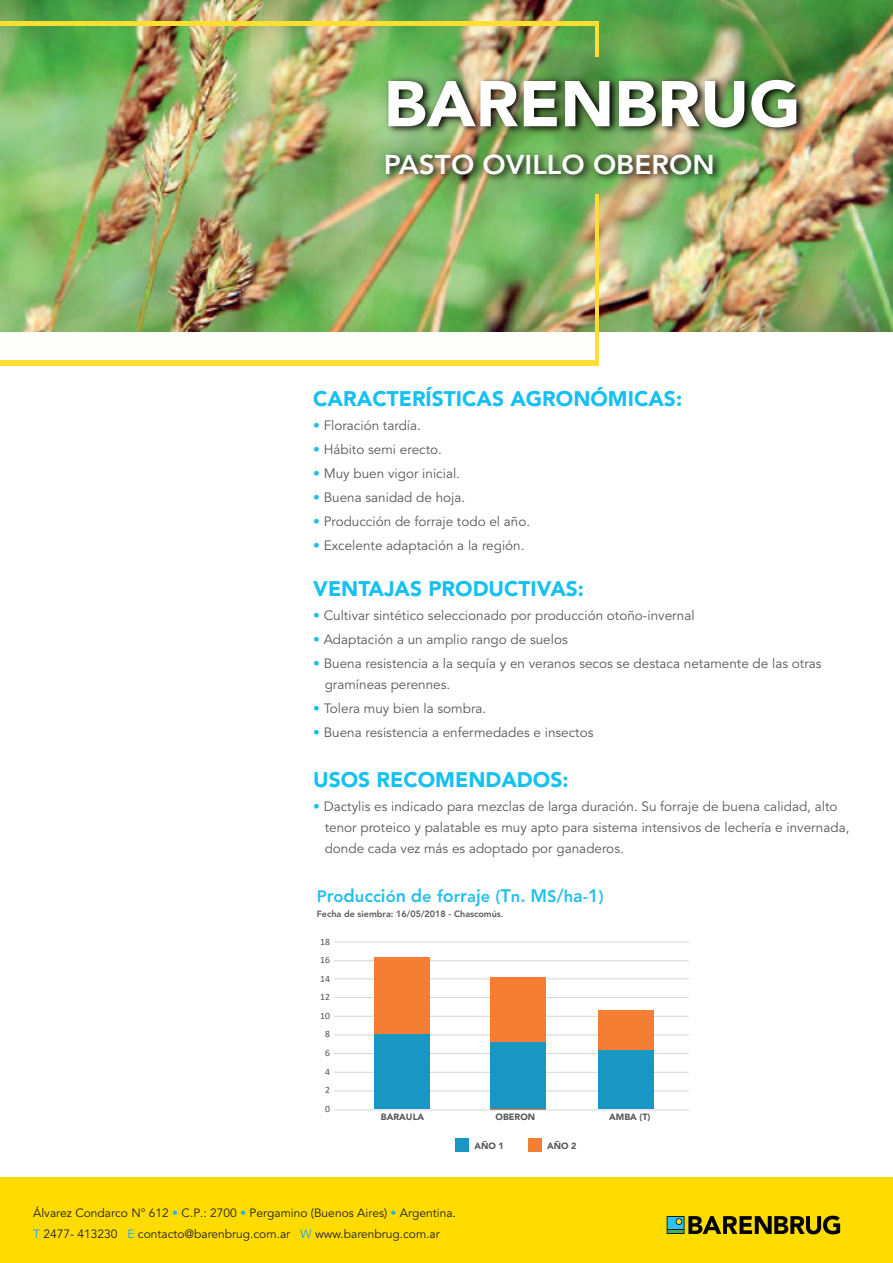
<style>
.page{position:relative;width:893px;height:1263px;background:#fff}
.page>*{position:absolute;margin:0;border:0;box-sizing:border-box;transform-origin:0 0}
.t1{font:900 63.9px "Avenir LT Std";color:#fff;scale:1.04 1}
.t2{font:800 27px "Avenir LT Std";color:#fff;scale:1.04 1}
.t3{font:900 21px "Avenir LT Std";color:#15c0f2}
.t4{font:800 16.5px "Avenir LT Std";color:#22bfee}
.t5{font:13.5px/21px "Avenir LT Std";color:#57585a}
.t6{font:12px/21.3px "Avenir LT Std";color:#231f20}
.t7{font:9.6px "Calibri";color:#525358}
.t8{font:800 9px "Avenir LT Std";color:#57585a}
.t9{font:900 9px "Avenir LT Std";color:#57585a}
.s1{color:#15c0f2}
.s2{font-size:18px}
.s3{color:#29aee1}
.s4{color:#000208}
</style>
<div class="page">
<img style="left:0;top:0;width:893px;height:332px">
<div style="left:0;top:1178px;width:893px;height:85px;background:#ffdc01"></div>
<svg style="left:667px;top:1216px;width:173px;height:18px"></svg>
<img style="left:0;top:21px;width:599px;height:345px">
<img style="left:377px;top:65px;width:437px;height:127px">
<hr style="left:334px;top:1090px;width:355px;height:1px;background:#d4d5d7">
<hr style="left:334px;top:1109px;width:355px;height:1px;background:#d4d5d7">
<hr style="left:334px;top:1072px;width:355px;height:1px;background:#d4d5d7">
<hr style="left:334px;top:1053px;width:355px;height:1px;background:#d4d5d7">
<hr style="left:334px;top:1034px;width:355px;height:1px;background:#d4d5d7">
<hr style="left:334px;top:1016px;width:355px;height:1px;background:#d4d5d7">
<hr style="left:334px;top:997px;width:355px;height:1px;background:#d4d5d7">
<hr style="left:334px;top:978px;width:355px;height:1px;background:#d4d5d7">
<hr style="left:334px;top:960px;width:355px;height:1px;background:#d4d5d7">
<hr style="left:334px;top:942px;width:355px;height:1px;background:#d4d5d7">
<div style="left:490px;top:977px;width:56px;height:132px;background:#f47e34"></div>
<div style="left:374px;top:957px;width:56px;height:81px;background:#f47e34"></div>
<div style="left:374px;top:1034px;width:56px;height:75px;background:#1996c3"></div>
<div style="left:490px;top:1043px;width:56px;height:66px;background:#1996c3"></div>
<div style="left:598px;top:1010px;width:56px;height:99px;background:#f47e34"></div>
<div style="left:598px;top:1050px;width:56px;height:59px;background:#1996c3"></div>
<div style="left:455px;top:1138px;width:14px;height:14px;background:#1996c3"></div>
<div style="left:528px;top:1138px;width:13px;height:14px;background:#f47e34"></div>
<h1 class="t1" style="left:384px;top:65px;width:402px">BARENBRUG</h1>
<h2 class="t2" style="left:384px;top:148px;width:320px">PASTO OVILLO OBERON</h2>
<h3 class="t3" style="left:313px;top:386px;width:370px">CARACTERÍSTICAS AGRONÓMICAS:</h3>
<p class="t5" style="left:313px;top:415px;width:109px"><span class="s1">•</span> Floración tardía.</p>
<p class="t5" style="left:313px;top:439px;width:130px"><span class="s1">•</span> Hábito semi erecto.</p>
<p class="t5" style="left:313px;top:463px;width:148px"><span class="s1">•</span> Muy buen vigor inicial.</p>
<p class="t5" style="left:313px;top:487px;width:154px"><span class="s1">•</span> Buena sanidad de hoja.</p>
<p class="t5" style="left:313px;top:511px;width:219px"><span class="s1">•</span> Producción de forraje todo el año.</p>
<p class="t5" style="left:313px;top:535px;width:213px"><span class="s1">•</span> Excelente adaptación a la región.</p>
<h3 class="t3" style="left:313px;top:576px;width:272px">VENTAJAS PRODUCTIVAS:</h3>
<p class="t5" style="left:313px;top:606px;width:383px"><span class="s1">•</span> Cultivar sintético seleccionado por producción otoño-invernal</p>
<p class="t5" style="left:313px;top:630px;width:256px"><span class="s1">•</span> Adaptación a un amplio rango de suelos</p>
<p class="t5" style="left:325px;top:654px;width:498px;text-indent:-11px"><span class="s1">•</span> Buena resistencia a la sequía y en veranos secos se destaca netamente de las otras gramíneas perennes.</p>
<p class="t5" style="left:313px;top:699px;width:175px"><span class="s1">•</span> Tolera muy bien la sombra.</p>
<p class="t5" style="left:313px;top:723px;width:282px"><span class="s1">•</span> Buena resistencia a enfermedades e insectos</p>
<h3 class="t3" style="left:313px;top:767px;width:257px">USOS RECOMENDADOS:</h3>
<p class="t5" style="left:325px;top:796px;width:526px;text-indent:-11px"><span class="s1">•</span> Dactylis es indicado para mezclas de larga duración. Su forraje de buena calidad, alto tenor proteico y palatable es muy apto para sistema intensivos de lechería e invernada, donde cada vez más es adoptado por ganaderos.</p>
<p class="t4" style="left:317px;top:886px;width:288px">P<span class="s2">r</span>o<span class="s2">d</span>u<span class="s2">c</span>c<span class="s2">i</span>ó<span class="s2">n d</span>e f<span class="s2">o</span>r<span class="s2">r</span>a<span class="s2">j</span>e (<span class="s2">T</span>n<span class="s2">. M</span>S<span class="s2">/</span>h<span class="s2">a</span>-<span class="s2">1</span>)</p>
<p class="t8" style="left:317px;top:909px;width:188px">Fecha de siembra: 16/05/2018 - Chascomús.</p>
<p class="t7" style="left:320px;top:935px;width:11px">18</p>
<p class="t7" style="left:320px;top:953px;width:11px">16</p>
<p class="t7" style="left:320px;top:972px;width:11px">14</p>
<p class="t7" style="left:320px;top:990px;width:11px">12</p>
<p class="t7" style="left:320px;top:1009px;width:11px">10</p>
<p class="t7" style="left:325px;top:1027px;width:6px">8</p>
<p class="t7" style="left:325px;top:1046px;width:6px">6</p>
<p class="t7" style="left:325px;top:1065px;width:6px">4</p>
<p class="t7" style="left:325px;top:1083px;width:6px">2</p>
<p class="t7" style="left:325px;top:1102px;width:6px">0</p>
<p class="t9" style="left:381px;top:1111px;width:45px">BARAULA</p>
<p class="t9" style="left:495px;top:1111px;width:41px">OBERON</p>
<p class="t9" style="left:609px;top:1111px;width:43px">AMBA (T)</p>
<p class="t9" style="left:474px;top:1141px;width:31px">AÑO 1</p>
<p class="t9" style="left:547px;top:1141px;width:31px">AÑO 2</p>
<p class="t6" style="left:33px;top:1202px;width:424px">Álvarez Condarco N° 612 <span class="s3">•</span> C.P.: 2700 <span class="s3">•</span> Pergamino (Buenos Aires) <span class="s3">•</span> Argentina<span class="s4">.<br></span><span class="s3">T</span> 2477- 413230 <span class="s3">E</span> contacto@barenbrug.com.ar <span class="s3">W</span> www.barenbrug.com.ar</p>
</div>
